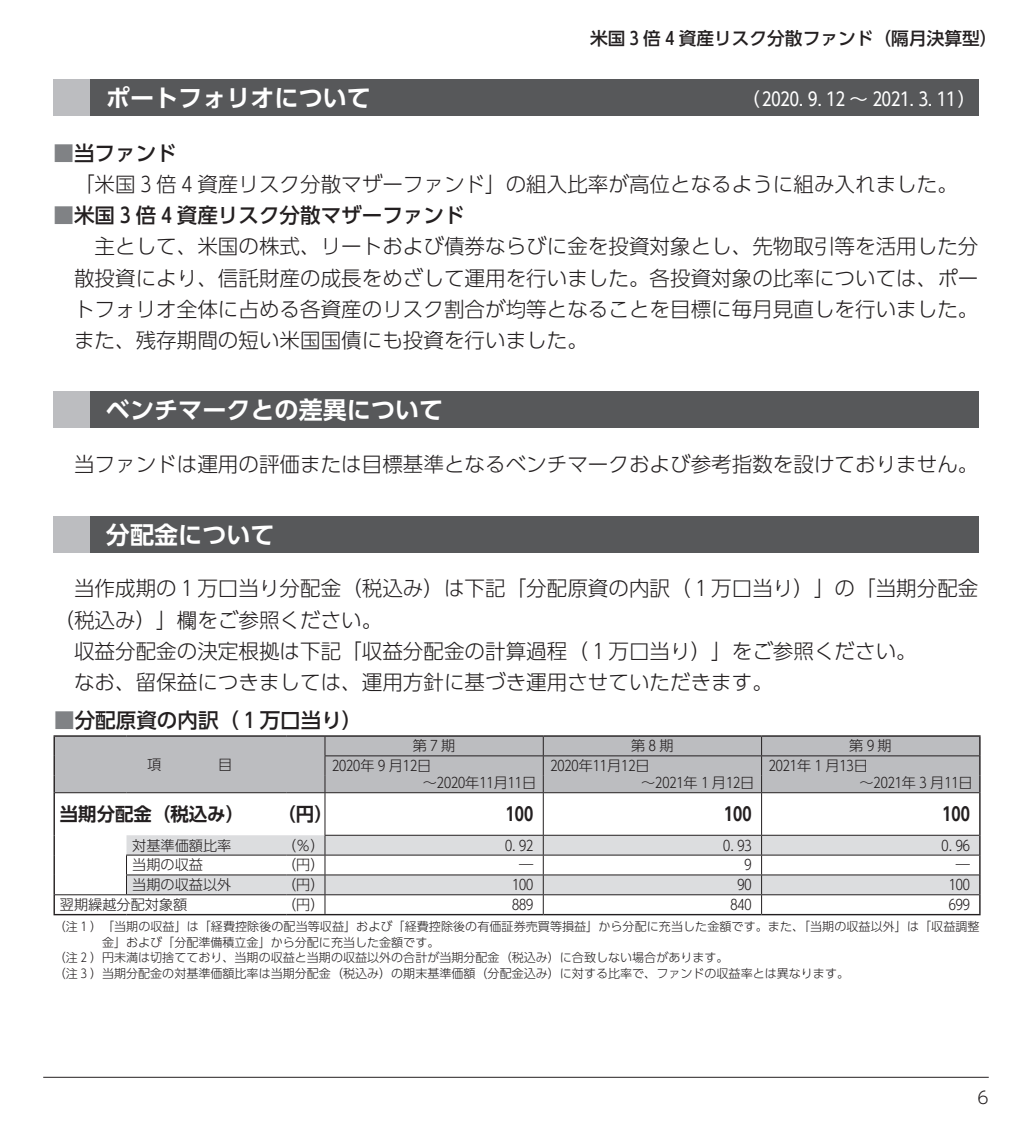
<style>
.page{position:relative;width:1032px;height:1134px;background:#fff}
.page>*{position:absolute;margin:0;border:0;box-sizing:border-box;transform-origin:0 0}
.t1{font:700 24px "UD Shin Go Pro De";color:#fff}
.t2{font:300 20.6px/31.2px "UD Shin Go Pro";color:#231f20}
.t3{font:500 20.6px "UD Shin Go Pro";color:#231f20}
.t4{font:700 18.4px "UD Shin Go Pro De";color:#231f20}
.t5{font:18.4px "UD Shin Go Pro";color:#fff}
.t6{font:500 17.8px "UD Shin Go Pro";color:#231f20}
.t7{font:300 17px "UD Shin Go Pro";color:#231f20}
.t8{font:300 14.2px "UD Shin Go Pro";color:#231f20}
.t9{font:300 12px "UD Shin Go Pro";color:#231f20}
.s1{font-weight:500;color:#808285}
.s2{font-weight:500}
.s3{color:#808285}
</style>
<div class="page">
<hr style="left:43px;top:1077px;width:946px;height:1px;background:#231f20">
<div style="left:55px;top:737px;width:924px;height:55px;background:#bcbdc0"></div>
<svg style="left:126px;top:835px;width:853px;height:59px;fill:#dcdddf"></svg>
<hr style="left:54px;top:735px;width:72px;height:2px;background:#231f20">
<hr style="left:126px;top:735px;width:161px;height:2px;background:#231f20">
<hr style="left:287px;top:735px;width:38px;height:2px;background:#231f20">
<svg style="left:54px;top:737px;width:1px;height:56px"></svg>
<hr style="left:54px;top:793px;width:1px;height:42px;background:#231f20">
<svg style="left:54px;top:835px;width:1px;height:79px"></svg>
<hr style="left:54px;top:914px;width:72px;height:1px;background:#231f20">
<hr style="left:126px;top:914px;width:161px;height:1px;background:#231f20">
<hr style="left:287px;top:914px;width:38px;height:1px;background:#231f20">
<hr style="left:325px;top:755px;width:218px;height:1px;background:#231f20">
<hr style="left:543px;top:755px;width:218px;height:1px;background:#231f20">
<hr style="left:761px;top:755px;width:218px;height:1px;background:#231f20">
<hr style="left:55px;top:792px;width:71px;height:1px;background:#231f20">
<hr style="left:126px;top:792px;width:161px;height:1px;background:#231f20">
<hr style="left:287px;top:792px;width:38px;height:1px;background:#231f20">
<hr style="left:325px;top:792px;width:218px;height:1px;background:#231f20">
<hr style="left:543px;top:792px;width:218px;height:1px;background:#231f20">
<hr style="left:761px;top:792px;width:218px;height:1px;background:#231f20">
<hr style="left:325px;top:835px;width:218px;height:1px;background:#231f20">
<hr style="left:543px;top:835px;width:218px;height:1px;background:#231f20">
<hr style="left:761px;top:835px;width:218px;height:1px;background:#231f20">
<hr style="left:126px;top:855px;width:161px;height:1px;background:#231f20">
<hr style="left:287px;top:855px;width:38px;height:1px;background:#231f20">
<hr style="left:325px;top:855px;width:218px;height:1px;background:#231f20">
<hr style="left:543px;top:855px;width:218px;height:1px;background:#231f20">
<hr style="left:761px;top:855px;width:218px;height:1px;background:#231f20">
<hr style="left:126px;top:875px;width:161px;height:1px;background:#231f20">
<hr style="left:287px;top:875px;width:38px;height:1px;background:#231f20">
<hr style="left:325px;top:875px;width:218px;height:1px;background:#231f20">
<hr style="left:543px;top:875px;width:218px;height:1px;background:#231f20">
<hr style="left:761px;top:875px;width:218px;height:1px;background:#231f20">
<hr style="left:55px;top:894px;width:71px;height:1px;background:#231f20">
<hr style="left:126px;top:894px;width:161px;height:1px;background:#231f20">
<hr style="left:287px;top:894px;width:38px;height:1px;background:#231f20">
<hr style="left:325px;top:894px;width:218px;height:1px;background:#231f20">
<hr style="left:543px;top:894px;width:218px;height:1px;background:#231f20">
<hr style="left:761px;top:894px;width:218px;height:1px;background:#231f20">
<svg style="left:325px;top:737px;width:1px;height:55px"></svg>
<hr style="left:325px;top:793px;width:1px;height:42px;background:#231f20">
<hr style="left:543px;top:793px;width:1px;height:42px;background:#231f20">
<svg style="left:325px;top:835px;width:1px;height:79px"></svg>
<svg style="left:543px;top:835px;width:1px;height:79px"></svg>
<svg style="left:126px;top:855px;width:1px;height:39px"></svg>
<hr style="left:325px;top:735px;width:218px;height:2px;background:#231f20">
<hr style="left:543px;top:735px;width:218px;height:2px;background:#231f20">
<hr style="left:761px;top:735px;width:219px;height:2px;background:#231f20">
<svg style="left:979px;top:737px;width:1px;height:56px"></svg>
<hr style="left:979px;top:793px;width:1px;height:42px;background:#231f20">
<svg style="left:979px;top:835px;width:1px;height:79px"></svg>
<hr style="left:325px;top:914px;width:218px;height:1px;background:#231f20">
<hr style="left:543px;top:914px;width:218px;height:1px;background:#231f20">
<hr style="left:761px;top:914px;width:219px;height:1px;background:#231f20">
<svg style="left:543px;top:737px;width:1px;height:55px"></svg>
<svg style="left:761px;top:737px;width:1px;height:55px"></svg>
<hr style="left:761px;top:793px;width:1px;height:42px;background:#231f20">
<svg style="left:761px;top:835px;width:1px;height:79px"></svg>
<div style="left:54px;top:516px;width:924px;height:37px;background:#57585a"></div>
<div style="left:54px;top:516px;width:36px;height:37px;background:#bcbdc0"></div>
<div style="left:54px;top:391px;width:924px;height:37px;background:#57585a"></div>
<div style="left:54px;top:391px;width:36px;height:37px;background:#bcbdc0"></div>
<div style="left:54px;top:79px;width:924px;height:37px;background:#57585a"></div>
<div style="left:54px;top:79px;width:36px;height:37px;background:#bcbdc0"></div>
<p class="t6" style="left:590px;top:24px;width:409px">米国 3 倍 4 資産リスク分散ファンド（隔月決算型）</p>
<p class="t1" style="left:106px;top:78px;width:267px">ポートフォリオについて</p>
<p class="t5" style="left:741px;top:84px;width:236px">（ 2020. 9. 12 ～ 2021. 3. 11）</p>
<p class="t2" style="left:74px;top:137px;width:885px;text-indent:-21px"><span class="s1">■</span><span class="s2">当ファンド<br></span>「米国 3 倍 4 資産リスク分散マザーファンド」の組入比率が高位となるように組み入れました。</p>
<p class="t3" style="left:54px;top:199px;width:413px"><span class="s3">■</span>米国 3 倍 4 資産リスク分散マザーファンド</p>
<p class="t2" style="left:95px;top:230px;width:885px">主として、米国の株式、リートおよび債券ならびに金を投資対象とし、先物取引等を活用した分</p>
<p class="t2" style="left:74px;top:261px;width:906px">散投資により、信託財産の成長をめざして運用を行いました。各投資対象の比率については、ポー</p>
<p class="t2" style="left:74px;top:293px;width:906px">トフォリオ全体に占める各資産のリスク割合が均等となることを目標に毎月見直しを行いました。</p>
<p class="t2" style="left:74px;top:324px;width:515px">また、残存期間の短い米国国債にも投資を行いました。</p>
<p class="t1" style="left:106px;top:390px;width:339px">ベンチマークとの差異について</p>
<p class="t2" style="left:74px;top:447px;width:906px">当ファンドは運用の評価または目標基準となるベンチマークおよび参考指数を設けておりません。</p>
<p class="t1" style="left:106px;top:515px;width:170px">分配金について</p>
<p class="t2" style="left:74px;top:572px;width:906px">当作成期の 1 万口当り分配金（税込み）は下記「分配原資の内訳（ 1 万口当り）」の「当期分配金</p>
<p class="t2" style="left:54px;top:603px;width:330px">（税込み）」欄をご参照ください。</p>
<p class="t2" style="left:74px;top:635px;width:844px">収益分配金の決定根拠は下記「収益分配金の計算過程（ 1 万口当り）」をご参照ください。</p>
<p class="t2" style="left:74px;top:666px;width:700px">なお、留保益につきましては、運用方針に基づき運用させていただきます。</p>
<p class="t3" style="left:54px;top:703px;width:310px"><span class="s3">■</span>分配原資の内訳（ 1 万口当り）</p>
<p class="t8" style="left:147px;top:753px;width:16px">項</p>
<p class="t8" style="left:218px;top:753px;width:16px">目</p>
<p class="t8" style="left:413px;top:734px;width:44px">第7期</p>
<p class="t8" style="left:631px;top:734px;width:44px">第8期</p>
<p class="t8" style="left:849px;top:734px;width:44px">第9期</p>
<p class="t8" style="left:332px;top:754px;width:101px">2020年 9 月12日</p>
<p class="t8" style="left:550px;top:754px;width:101px">2020年11月12日</p>
<p class="t8" style="left:769px;top:754px;width:101px">2021年 1 月13日</p>
<p class="t8" style="left:423px;top:771px;width:115px">～2020年11月11日</p>
<p class="t8" style="left:641px;top:771px;width:115px">～2021年 1 月12日</p>
<p class="t8" style="left:859px;top:771px;width:115px">～2021年 3 月11日</p>
<p class="t4" style="left:60px;top:799px;width:186px">当期分配金（税込み）</p>
<p class="t4" style="left:277px;top:799px;width:57px">（円）</p>
<p class="t4" style="left:506px;top:799px;width:29px">100</p>
<p class="t4" style="left:724px;top:799px;width:29px">100</p>
<p class="t4" style="left:942px;top:799px;width:29px">100</p>
<p class="t8" style="left:132px;top:834px;width:101px">対基準価額比率</p>
<p class="t8" style="left:282px;top:834px;width:44px">（％）</p>
<p class="t8" style="left:505px;top:834px;width:30px">0. 92</p>
<p class="t8" style="left:723px;top:834px;width:30px">0. 93</p>
<p class="t8" style="left:941px;top:834px;width:30px">0. 96</p>
<p class="t8" style="left:132px;top:853px;width:72px">当期の収益</p>
<p class="t8" style="left:282px;top:853px;width:44px">（円）</p>
<p class="t8" style="left:519px;top:853px;width:16px">―</p>
<p class="t8" style="left:744px;top:853px;width:9px">9</p>
<p class="t8" style="left:956px;top:853px;width:16px">―</p>
<p class="t8" style="left:132px;top:873px;width:101px">当期の収益以外</p>
<p class="t8" style="left:282px;top:873px;width:44px">（円）</p>
<p class="t8" style="left:512px;top:873px;width:23px">100</p>
<p class="t8" style="left:737px;top:873px;width:16px">90</p>
<p class="t8" style="left:949px;top:873px;width:23px">100</p>
<p class="t8" style="left:60px;top:893px;width:129px">翌期繰越分配対象額</p>
<p class="t8" style="left:282px;top:893px;width:44px">（円）</p>
<p class="t8" style="left:512px;top:893px;width:23px">889</p>
<p class="t8" style="left:730px;top:893px;width:23px">840</p>
<p class="t8" style="left:949px;top:893px;width:23px">699</p>
<p class="t9" style="left:54px;top:917px;width:927px">（注 1 ）「当期の収益」は「経費控除後の配当等収益」および「経費控除後の有価証券売買等損益」から分配に充当した金額です。また、「当期の収益以外」は「収益調整</p>
<p class="t9" style="left:102px;top:932px;width:339px">金」および「分配準備積立金」から分配に充当した金額です。</p>
<p class="t9" style="left:54px;top:948px;width:676px">（注 2 ）円未満は切捨てており、当期の収益と当期の収益以外の合計が当期分配金（税込み）に合致しない場合があります。</p>
<p class="t9" style="left:54px;top:963px;width:797px">（注 3 ）当期分配金の対基準価額比率は当期分配金（税込み）の期末基準価額（分配金込み）に対する比率で、ファンドの収益率とは異なります。</p>
<p class="t7" style="left:977px;top:1083px;width:13px">6</p>
</div>
